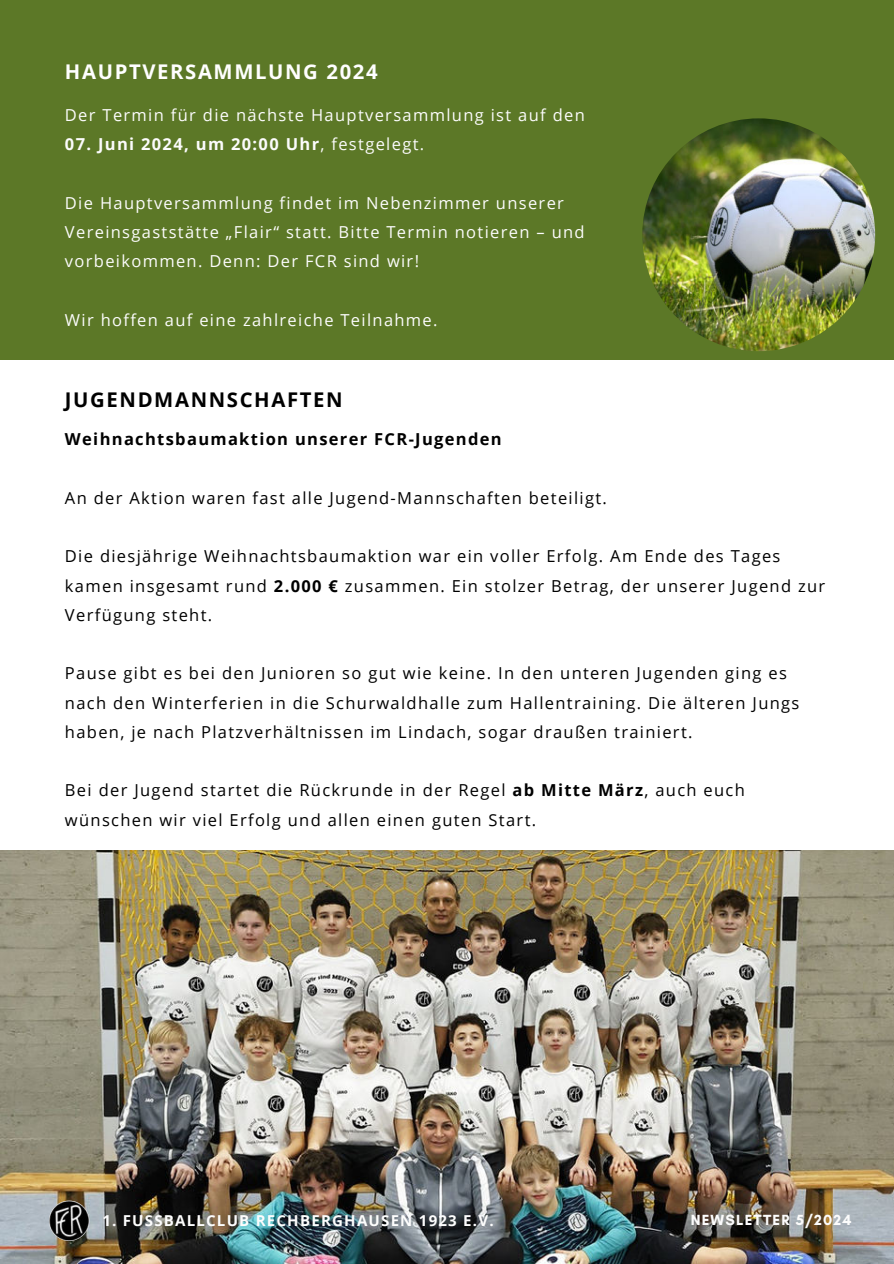
<style>
.page{position:relative;width:894px;height:1264px;background:#fff}
.page>*{position:absolute;margin:0;border:0;box-sizing:border-box;transform-origin:0 0}
.t1{font:700 20.25px "Open Sans";letter-spacing:.08em;color:#fff}
.t2{font:700 20.25px "Open Sans";letter-spacing:.08em;color:#000}
.t3{font:16.5px/29.2px "Open Sans";letter-spacing:.08em;color:#000}
.t4{font:16.5px/29.2px "Open Sans";letter-spacing:.08em;color:#fcfcfc}
.t5{font:700 16.5px "Open Sans";letter-spacing:.08em;color:#000}
.t6{font:700 16.5px "Open Sans";letter-spacing:.08em;color:#fcfcfc}
.t7{font:700 15px "Open Sans";letter-spacing:.08em;color:#fdfdfd}
.t8{font:700 15px "Glacial Indifference";letter-spacing:.08em;color:#fcfcfc}
.s1{font-weight:400}
.s2{font-weight:700}
</style>
<div class="page">
<div style="left:0;top:0;width:893px;height:359px;background:#577421"></div>
<img style="left:0;top:850px;width:893px;height:413px">
<img style="left:642px;top:118px;width:232px;height:233px;border-radius:50%">
<img style="left:49px;top:1200px;width:40px;height:40px;border-radius:50%">
<p class="t1" style="left:65px;top:57px;width:314px">HAUPTVERSAMMLUNG 2024</p>
<p class="t4" style="left:65px;top:100px;width:521px">Der Termin für die nächste Hauptversammlung ist auf den</p>
<p class="t6" style="left:65px;top:132px;width:360px">07. Juni 2024, um 20:00 Uhr<span class="s1">, festgelegt.</span></p>
<p class="t4" style="left:65px;top:188px;width:521px">Die Hauptversammlung findet im Nebenzimmer unserer<br>Vereinsgaststätte „Flair“ statt. Bitte Termin notieren – und vorbeikommen. Denn: Der FCR sind wir!</p>
<p class="t4" style="left:65px;top:305px;width:374px">Wir hoffen auf eine zahlreiche Teilnahme.</p>
<p class="t2" style="left:65px;top:385px;width:279px">JUGENDMANNSCHAFTEN</p>
<p class="t5" style="left:65px;top:427px;width:438px">Weihnachtsbaumaktion unserer FCR-Jugenden</p>
<p class="t3" style="left:65px;top:482px;width:543px">An der Aktion waren fast alle Jugend-Mannschaften beteiligt.</p>
<p class="t3" style="left:65px;top:541px;width:761px">Die diesjährige Weihnachtsbaumaktion war ein voller Erfolg. Am Ende des Tages kamen insgesamt rund <span class="s2">2.000 €</span> zusammen. Ein stolzer Betrag, der unserer Jugend zur<br>Verfügung steht.</p>
<p class="t3" style="left:65px;top:658px;width:735px">Pause gibt es bei den Junioren so gut wie keine. In den unteren Jugenden ging es nach den Winterferien in die Schurwaldhalle zum Hallentraining. Die älteren Jungs haben, je nach Platzverhältnissen im Lindach, sogar draußen trainiert.</p>
<p class="t3" style="left:65px;top:775px;width:681px">Bei der Jugend startet die Rückrunde in der Regel <span class="s2">ab Mitte März</span>, auch euch wünschen wir viel Erfolg und allen einen guten Start.</p>
<p class="t7" style="left:102px;top:1210px;width:392px">1. FUSSBALLCLUB RECHBERGHAUSEN 1923 E.V.</p>
<p class="t8" style="left:690px;top:1210px;width:162px">NEWSLETTER 5/2024</p>
</div>
